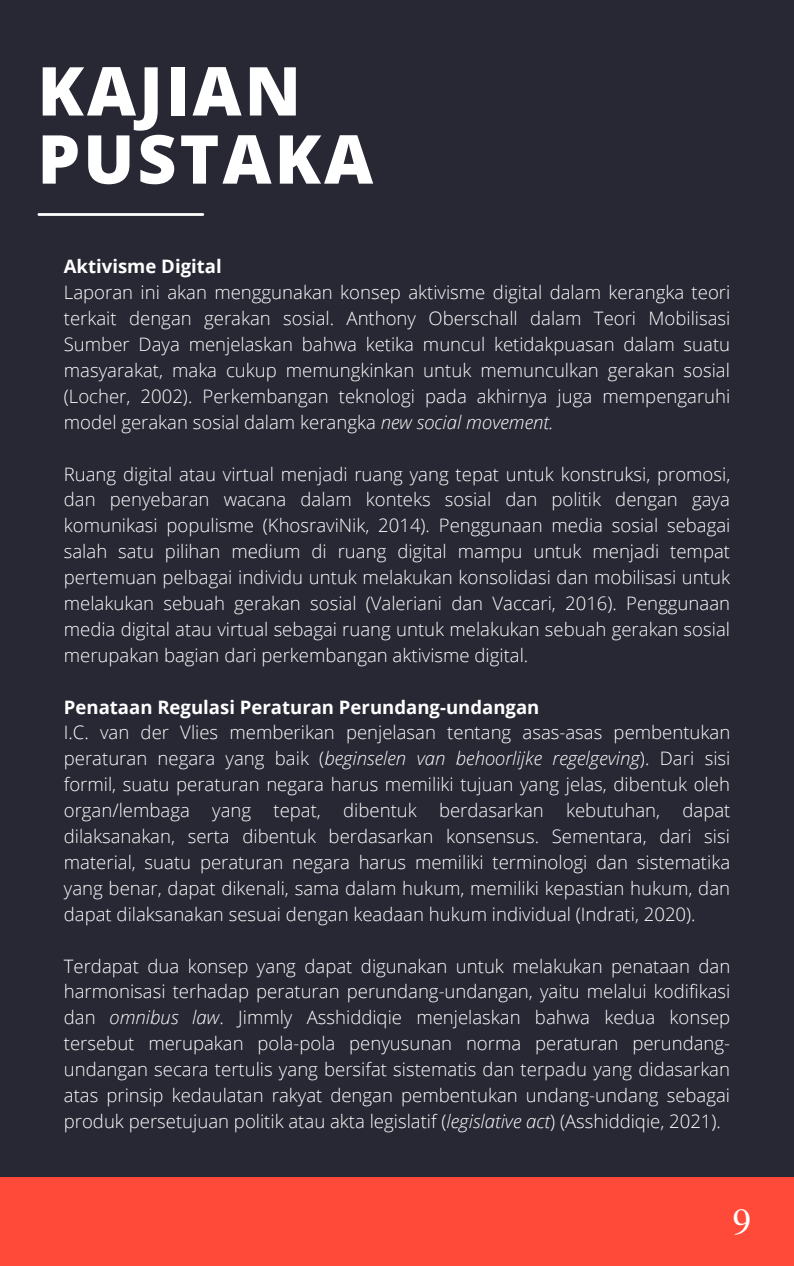
<style>
.page{position:relative;width:794px;height:1266px;background:#fff}
.page>*{position:absolute;margin:0;border:0;box-sizing:border-box;transform-origin:0 0}
.t1{font:800 67.5px/68.1px "Open Sans";letter-spacing:.045em;color:#fff}
.t2{font:36.75px "Te X Gyre Termes";color:#fff}
.t3{font:300 18.52px/25.9px "Open Sans";color:#fff;text-align:justify}
.t4{font:700 18.52px "Open Sans";color:#fff}
.s1{font-style:italic}
</style>
<div class="page">
<div style="left:0;top:0;width:793px;height:1266px;background:#272834"></div>
<div style="left:0;top:1178px;width:793px;height:88px;background:#ff4a3a"></div>
<hr style="left:39px;top:213px;width:164px;height:3px;background:#fff">
<h1 class="t1" style="left:37px;top:55px;width:337px">KAJIAN<br>PUSTAKA</h1>
<p class="t4" style="left:64px;top:254px;width:159px">Aktivisme Digital</p>
<p class="t3" style="left:64px;top:279px;width:667px">Laporan ini akan menggunakan konsep aktivisme digital dalam kerangka teori terkait dengan gerakan sosial. Anthony Oberschall dalam Teori Mobilisasi Sumber Daya menjelaskan bahwa ketika muncul ketidakpuasan dalam suatu masyarakat, maka cukup memungkinkan untuk memunculkan gerakan sosial (Locher, 2002). Perkembangan teknologi pada akhirnya juga mempengaruhi model gerakan sosial dalam kerangka <span class="s1">new social movement.</span></p>
<p class="t3" style="left:64px;top:460px;width:667px">Ruang digital atau virtual menjadi ruang yang tepat untuk konstruksi, promosi, dan penyebaran wacana dalam konteks sosial dan politik dengan gaya komunikasi populisme (KhosraviNik, 2014). Penggunaan media sosial sebagai salah satu pilihan medium di ruang digital mampu untuk menjadi tempat pertemuan pelbagai individu untuk melakukan konsolidasi dan mobilisasi untuk melakukan sebuah gerakan sosial (Valeriani dan Vaccari, 2016). Penggunaan media digital atau virtual sebagai ruang untuk melakukan sebuah gerakan sosial merupakan bagian dari perkembangan aktivisme digital.</p>
<p class="t4" style="left:64px;top:694px;width:477px">Penataan Regulasi Peraturan Perundang-undangan</p>
<p class="t3" style="left:64px;top:719px;width:667px">I.C. van der Vlies memberikan penjelasan tentang asas-asas pembentukan peraturan negara yang baik (<span class="s1">beginselen van behoorlijke regelgeving</span>). Dari sisi formil, suatu peraturan negara harus memiliki tujuan yang jelas, dibentuk oleh organ/lembaga yang tepat, dibentuk berdasarkan kebutuhan, dapat dilaksanakan, serta dibentuk berdasarkan konsensus. Sementara, dari sisi material, suatu peraturan negara harus memiliki terminologi dan sistematika yang benar, dapat dikenali, sama dalam hukum, memiliki kepastian hukum, dan dapat dilaksanakan sesuai dengan keadaan hukum individual (Indrati, 2020).</p>
<p class="t3" style="left:64px;top:952px;width:667px">Terdapat dua konsep yang dapat digunakan untuk melakukan penataan dan harmonisasi terhadap peraturan perundang-undangan, yaitu melalui kodifikasi dan <span class="s1">omnibus law</span>. Jimmly Asshiddiqie menjelaskan bahwa kedua konsep tersebut merupakan pola-pola penyusunan norma peraturan perundang&shy;undangan secara tertulis yang bersifat sistematis dan terpadu yang didasarkan atas prinsip kedaulatan rakyat dengan pembentukan undang-undang sebagai produk persetujuan politik atau akta legislatif (<span class="s1">legislative act</span>) (Asshiddiqie, 2021).</p>
<h2 class="t2" style="left:732px;top:1195px;width:20px">9</h2>
</div>
